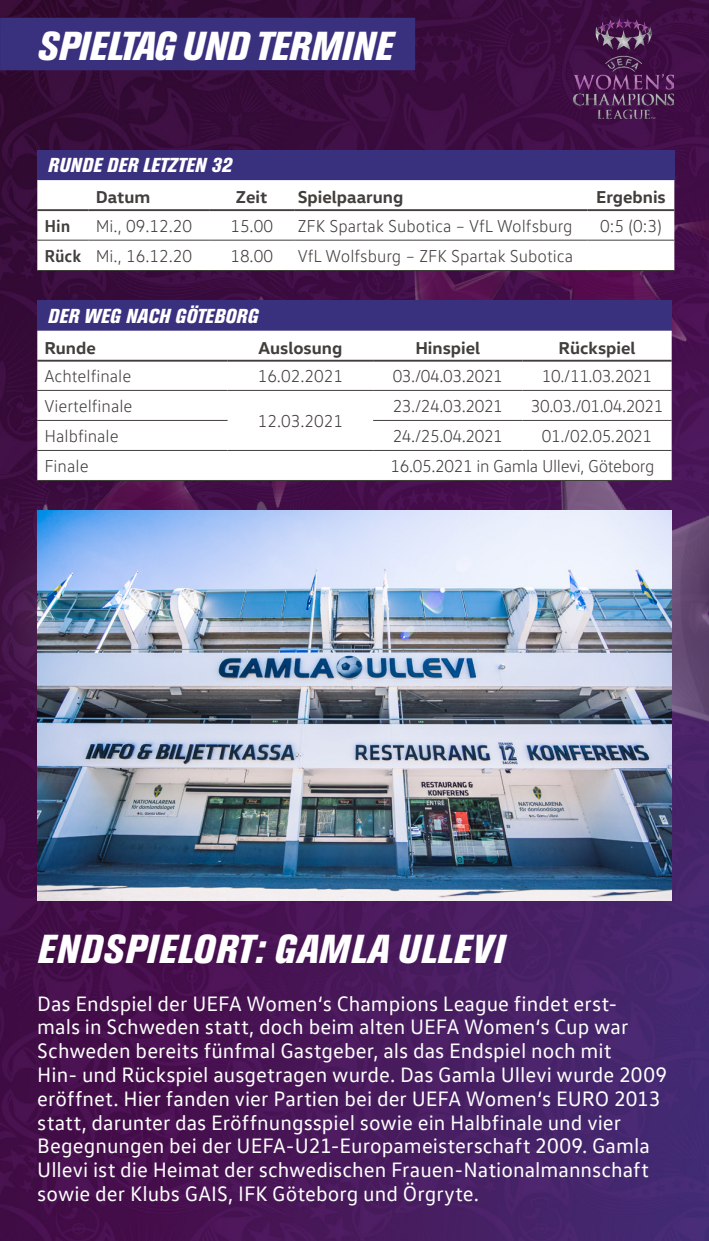
<style>
.page{position:relative;width:709px;height:1241px;background:#fff}
.page>*{position:absolute;margin:0;border:0;box-sizing:border-box;transform-origin:0 0}
.t1{font:italic 800 condensed 40px "Akzidenz Grotesk BE";letter-spacing:.03em;color:#fff}
.t2{font:italic 800 condensed 40px "Akzidenz Grotesk BE";letter-spacing:.005em;color:#fff}
.t3{font:21.25px/23.8px "VW Text";color:#fff}
.t4{font:italic 800 condensed 20px "Akzidenz Grotesk BE";letter-spacing:.015em;color:#fff}
.t5{font:300 17.5px "VW Text";color:#413e3b}
.t6{font:300 17.5px "VW Text";letter-spacing:-.02em;color:#413e3b}
.t7{font:700 17.5px "VW Head";color:#413e3b}
.t8{font:700 17.5px "VW Text";color:#413e3b}
.s1{font-weight:700}
</style>
<div class="page">
<img style="left:1px;top:0;width:708px;height:1240px">
<img style="left:1px;top:50px;width:708px;height:1090px">
<img style="left:573px;top:19px;width:100px;height:100px">
<div style="left:37px;top:150px;width:637px;height:30px;background:#39307e"></div>
<svg style="left:37px;top:180px;width:637px;height:29px"></svg>
<svg style="left:37px;top:211px;width:637px;height:59px"></svg>
<hr style="left:209px;top:209px;width:85px;height:2px;background:#413e3b">
<hr style="left:294px;top:209px;width:293px;height:2px;background:#413e3b">
<hr style="left:587px;top:209px;width:87px;height:2px;background:#413e3b">
<hr style="left:37px;top:240px;width:52px;height:1px;background:#413e3b">
<hr style="left:89px;top:240px;width:120px;height:1px;background:#413e3b">
<hr style="left:209px;top:240px;width:85px;height:1px;background:#413e3b">
<hr style="left:294px;top:240px;width:293px;height:1px;background:#413e3b">
<hr style="left:587px;top:240px;width:87px;height:1px;background:#413e3b">
<hr style="left:37px;top:270px;width:52px;height:1px;background:#413e3b">
<hr style="left:89px;top:270px;width:120px;height:1px;background:#413e3b">
<hr style="left:209px;top:270px;width:85px;height:1px;background:#413e3b">
<hr style="left:294px;top:270px;width:293px;height:1px;background:#413e3b">
<hr style="left:587px;top:270px;width:87px;height:1px;background:#413e3b">
<hr style="left:37px;top:209px;width:52px;height:2px;background:#413e3b">
<hr style="left:89px;top:209px;width:120px;height:2px;background:#413e3b">
<div style="left:37px;top:300px;width:634px;height:30px;background:#39307e"></div>
<svg style="left:37px;top:330px;width:634px;height:30px"></svg>
<svg style="left:37px;top:361px;width:634px;height:119px"></svg>
<hr style="left:227px;top:360px;width:146px;height:1px;background:#413e3b">
<hr style="left:373px;top:360px;width:149px;height:1px;background:#413e3b">
<hr style="left:522px;top:360px;width:149px;height:1px;background:#413e3b">
<hr style="left:37px;top:390px;width:190px;height:1px;background:#413e3b">
<hr style="left:227px;top:390px;width:146px;height:1px;background:#413e3b">
<hr style="left:373px;top:390px;width:149px;height:1px;background:#413e3b">
<hr style="left:522px;top:390px;width:149px;height:1px;background:#413e3b">
<hr style="left:37px;top:420px;width:190px;height:1px;background:#413e3b">
<hr style="left:373px;top:420px;width:149px;height:1px;background:#413e3b">
<hr style="left:522px;top:420px;width:149px;height:1px;background:#413e3b">
<hr style="left:37px;top:450px;width:190px;height:1px;background:#413e3b">
<hr style="left:227px;top:450px;width:146px;height:1px;background:#413e3b">
<hr style="left:373px;top:450px;width:149px;height:1px;background:#413e3b">
<hr style="left:522px;top:450px;width:149px;height:1px;background:#413e3b">
<hr style="left:37px;top:480px;width:190px;height:1px;background:#413e3b">
<hr style="left:227px;top:480px;width:146px;height:1px;background:#413e3b">
<hr style="left:373px;top:480px;width:149px;height:1px;background:#413e3b">
<hr style="left:522px;top:480px;width:149px;height:1px;background:#413e3b">
<hr style="left:37px;top:360px;width:190px;height:1px;background:#413e3b">
<div style="left:0;top:18px;width:415px;height:52px;background:#39307e"></div>
<img style="left:37px;top:510px;width:634px;height:390px">
<img style="left:0;top:0;width:1px;height:983px">
<hr style="left:0;top:670px;width:1px;height:326px;background:#1b416c">
<hr style="left:0;top:916px;width:1px;height:324px;background:#46124f">
<svg style="left:0;top:937px;width:1px;height:304px"></svg>
<h1 class="t2" style="left:37px;top:24px;width:356px">SPIELTAG UND TERMINE</h1>
<p class="t4" style="left:48px;top:154px;width:185px">RUNDE DER LETZTEN 32</p>
<p class="t7" style="left:96px;top:185px;width:56px">Datum</p>
<p class="t7" style="left:236px;top:185px;width:33px">Zeit</p>
<p class="t7" style="left:298px;top:185px;width:107px">Spielpaarung</p>
<p class="t7" style="left:596px;top:185px;width:71px">Ergebnis</p>
<p class="t8" style="left:44px;top:214px;width:28px">Hin</p>
<p class="t5" style="left:96px;top:215px;width:98px">Mi., 09.12.20</p>
<p class="t5" style="left:230px;top:215px;width:44px">15.00</p>
<p class="t5" style="left:298px;top:215px;width:276px">ZFK Spartak Subotica – VfL Wolfsburg</p>
<p class="t5" style="left:600px;top:215px;width:63px">0:5 (0:3)</p>
<p class="t5" style="left:44px;top:246px;width:149px"><span class="s1">Rück</span> Mi., 16.12.20</p>
<p class="t5" style="left:230px;top:246px;width:44px">18.00</p>
<p class="t5" style="left:298px;top:246px;width:277px">VfL Wolfsburg – ZFK Spartak Subotica</p>
<p class="t4" style="left:48px;top:305px;width:212px">DER WEG NACH GÖTEBORG</p>
<p class="t7" style="left:44px;top:336px;width:53px">Runde</p>
<p class="t7" style="left:258px;top:336px;width:85px">Auslosung</p>
<p class="t7" style="left:415px;top:336px;width:66px">Hinspiel</p>
<p class="t7" style="left:558px;top:336px;width:78px">Rückspiel</p>
<p class="t5" style="left:44px;top:366px;width:88px">Achtelfinale</p>
<p class="t5" style="left:258px;top:366px;width:87px">16.02.2021</p>
<p class="t6" style="left:392px;top:366px;width:112px">03./04.03.2021</p>
<p class="t6" style="left:542px;top:366px;width:112px">10./11.03.2021</p>
<p class="t5" style="left:44px;top:396px;width:90px">Viertelfinale</p>
<p class="t5" style="left:258px;top:411px;width:87px">12.03.2021</p>
<p class="t6" style="left:393px;top:396px;width:112px">23./24.03.2021</p>
<p class="t6" style="left:531px;top:396px;width:134px">30.03./01.04.2021</p>
<p class="t5" style="left:44px;top:426px;width:76px">Halbfinale</p>
<p class="t6" style="left:393px;top:426px;width:112px">24./25.04.2021</p>
<p class="t6" style="left:542px;top:426px;width:112px">01./02.05.2021</p>
<p class="t5" style="left:44px;top:456px;width:46px">Finale</p>
<p class="t6" style="left:390px;top:456px;width:265px">16.05.2021 in Gamla Ullevi, Göteborg</p>
<h1 class="t1" style="left:37px;top:927px;width:468px">ENDSPIELORT: GAMLA ULLEVI</h1>
<p class="t3" style="left:37px;top:990px;width:631px">Das Endspiel der UEFA Women‘s Champions League findet erst-<br>mals in Schweden statt, doch beim alten UEFA Women‘s Cup war Schweden bereits fünfmal Gastgeber, als das Endspiel noch mit<br>Hin- und Rückspiel ausgetragen wurde. Das Gamla Ullevi wurde 2009 eröffnet. Hier fanden vier Partien bei der UEFA Women‘s EURO 2013 statt, darunter das Eröffnungsspiel sowie ein Halbfinale und vier Begegnungen bei der UEFA-U21-Europameisterschaft 2009. Gamla Ullevi ist die Heimat der schwedischen Frauen-Nationalmannschaft sowie der Klubs GAIS, IFK Göteborg und Örgryte.</p>
</div>
